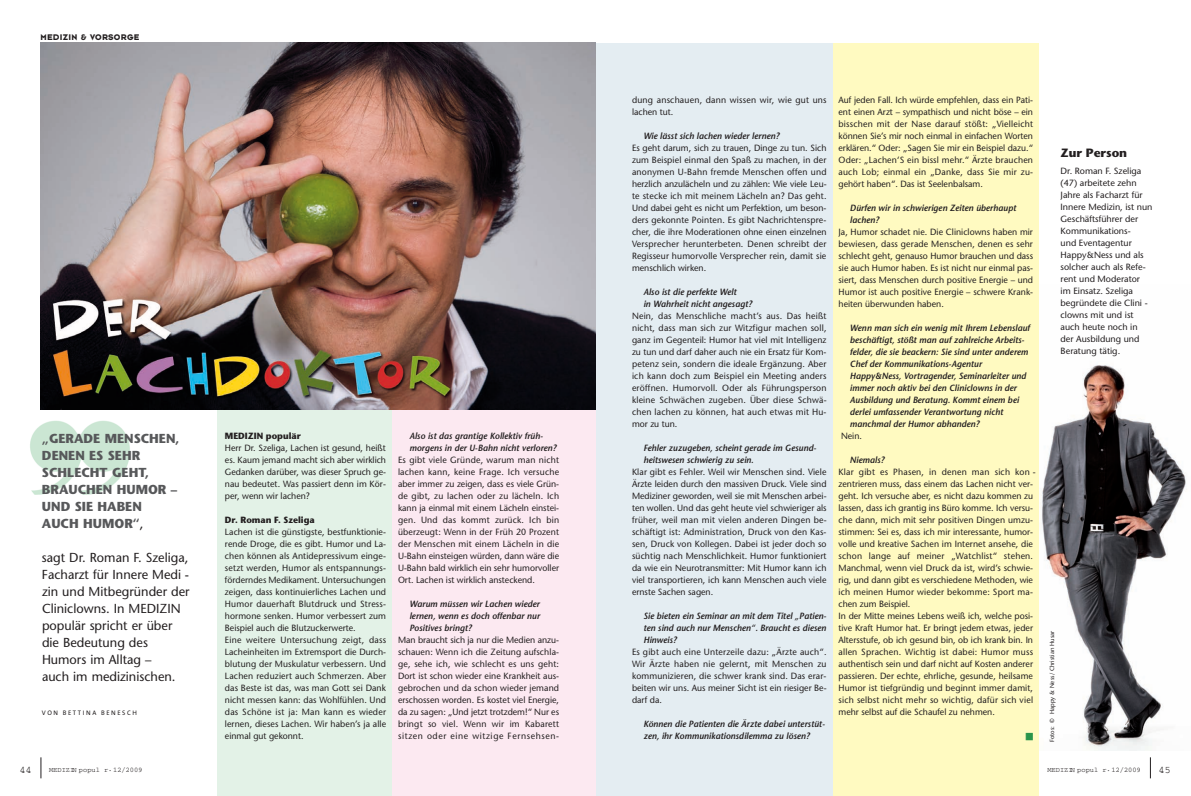
<style>
.page{position:relative;width:1191px;height:796px;background:#fff}
.page>*{position:absolute;margin:0;border:0;box-sizing:border-box;transform-origin:0 0}
.t1{font:13px/17px "Stone Sans";color:#231f20}
.t2{font:700 13px/17px "Stone Sans";color:#57585a}
.t3{font:700 12px "Stone Sans";color:#231f20}
.t4{font:10px "Courier";color:#231f20}
.t5{font:10px "Zapf Dingbats";color:#2a944b}
.t6{font:9px/12px "Stone Sans";letter-spacing:.005em;color:#231f20;text-align:justify}
.t7{font:italic 600 9px/12px "Stone Sans";color:#231f20}
.t8{font:9px/12px "Stone Sans";letter-spacing:.025em;color:#231f20}
.t9{font:700 9px "Stone Sans";color:#231f20}
.t10{font:700 9px "Bonn";letter-spacing:.05em;color:#231f20}
.t11{font:7px "Courier";color:#231f20}
.t12{font:6.6px "The Sans";letter-spacing:.245em;color:#231f20}
.t13{font:6px "Stone Sans";color:#231f20}
.s1{font-weight:400;color:#231f20}
</style>
<div class="page">
<img style="left:30px;top:420px;width:100px;height:75px">
<img style="left:1038px;top:284px;width:149px;height:466px">
<div style="left:595px;top:43px;width:237px;height:752px;background:#e4edf2"></div>
<div style="left:832px;top:43px;width:206px;height:752px;background:#fffac1"></div>
<div style="left:392px;top:43px;width:203px;height:752px;background:#fce9f1"></div>
<div style="left:217px;top:43px;width:175px;height:752px;background:#e3f2e7"></div>
<img style="left:41px;top:43px;width:554px;height:366px">
<svg style="left:1149px;top:757px;width:1px;height:21px"></svg>
<svg style="left:41px;top:757px;width:1px;height:21px"></svg>
<p class="t10" style="left:40px;top:31px;width:100px">MEDIZIN &amp; VORSORGE</p>
<h1 class="t2" style="left:42px;top:431px;width:139px">„GERADE MENSCHEN,<br>DENEN ES SEHR<br>SCHLECHT GEHT,<br>BRAUCHEN HUMOR –<br>UND SIE HABEN<br>AUCH HUMOR“<span class="s1">,</span></h1>
<h1 class="t1" style="left:42px;top:550px;width:149px">sagt Dr. Roman F. Szeliga,<br>Facharzt für Innere Medi - zin und Mit begrün der der<br>Clini clowns. In MEDIZIN populär spricht er über die Bedeu tung des<br>Humors im Alltag –<br>auch im medi zinischen.</h1>
<p class="t12" style="left:42px;top:710px;width:97px">VON BETTINA BENESCH</p>
<p class="t9" style="left:225px;top:432px;width:77px">MEDIZIN populär</p>
<p class="t6" style="left:225px;top:443px;width:162px">Herr Dr. Szeliga, Lachen ist gesund, heißt es. Kaum jemand macht sich aber wirklich Gedanken darüber, was dieser Spruch ge&shy;nau bedeutet. Was passiert denn im Kör&shy;per, wenn wir lachen?</p>
<p class="t9" style="left:225px;top:516px;width:91px">Dr. Roman F. Szeliga</p>
<p class="t6" style="left:225px;top:527px;width:163px;text-align:left">Lachen ist die günstigste, bestfunktionie&shy;rende Droge, die es gibt. Humor und La&shy;chen können als Antidepressivum einge&shy;setzt werden, Humor als entspannungs&shy;förderndes Medikament. Untersuchungen zeigen, dass kontinuierliches Lachen und Humor dauerhaft Blutdruck und Stress - hormone senken. Humor verbessert zum Beispiel auch die Blutzuckerwerte.<br>Eine weitere Untersuchung zeigt, dass Lach einheiten im Extremsport die Durch&shy;blutung der Muskulatur verbessern. Und Lachen reduziert auch Schmerzen. Aber das Beste ist das, was man Gott sei Dank nicht messen kann: das Wohlfühlen. Und das Schöne ist ja: Man kann es wieder lernen, dieses Lachen. Wir haben’s ja alle einmal gut gekonnt.</p>
<p class="t7" style="left:409px;top:430px;width:149px">Also ist das grantige Kollektiv früh - morgens in der U-Bahn nicht verloren?</p>
<p class="t6" style="left:398px;top:454px;width:163px">Es gibt viele Gründe, warum man nicht lachen kann, keine Frage. Ich versuche aber immer zu zeigen, dass es viele Grün&shy;de gibt, zu lachen oder zu lächeln. Ich kann ja einmal mit einem Lächeln einstei&shy;gen. Und das kommt zurück. Ich bin überzeugt: Wenn in der Früh 20 Prozent der Menschen mit einem Lächeln in die U-Bahn einsteigen würden, dann wäre die U-Bahn bald wirklich ein sehr humorvoller Ort. Lachen ist wirklich ansteckend.</p>
<p class="t7" style="left:409px;top:598px;width:132px;text-align:justify">Warum müssen wir Lachen wieder lernen, wenn es doch offenbar nur Positives bringt?</p>
<p class="t6" style="left:398px;top:634px;width:163px">Man braucht sich ja nur die Medien anzu&shy;schauen: Wenn ich die Zeitung aufschla&shy;ge, sehe ich, wie schlecht es uns geht:<br>Dort ist schon wieder eine Krankheit aus&shy;gebrochen und da schon wieder jemand erschossen worden. Es kostet viel Energie, da zu sagen: „Und jetzt trotzdem!“ Nur es bringt so viel. Wenn wir im Kabarett sitzen oder eine witzige Fernsehsen -</p>
<p class="t8" style="left:632px;top:94px;width:196px">dung anschauen, dann wissen wir, wie gut uns lachen tut.</p>
<p class="t7" style="left:643px;top:130px;width:138px">Wie lässt sich lachen wieder lernen?</p>
<p class="t6" style="left:632px;top:142px;width:196px">Es geht darum, sich zu trauen, Dinge zu tun. Sich zum Beispiel einmal den Spaß zu machen, in der anonymen U-Bahn fremde Menschen offen und herzlich anzulächeln und zu zählen: Wie viele Leu&shy;te stecke ich mit meinem Lächeln an? Das geht.<br>Und dabei geht es nicht um Perfektion, um beson&shy;ders gekonnte Pointen. Es gibt Nachrichtenspre&shy;cher, die ihre Moderationen ohne einen einzelnen Versprecher herunterbeten. Denen schreibt der Regisseur humorvolle Versprecher rein, damit sie menschlich wirken.</p>
<p class="t7" style="left:643px;top:286px;width:110px">Also ist die perfekte Welt<br>in Wahrheit nicht angesagt?</p>
<p class="t6" style="left:632px;top:310px;width:196px">Nein, das Menschliche macht’s aus. Das heißt nicht, dass man sich zur Witzfigur machen soll, ganz im Gegenteil: Humor hat viel mit Intelligenz zu tun und darf daher auch nie ein Ersatz für Kom&shy;petenz sein, sondern die ideale Ergänzung. Aber ich kann doch zum Beispiel ein Meeting anders eröffnen. Humorvoll. Oder als Füh rungsperson kleine Schwächen zugeben. Über diese Schwä - chen lachen zu können, hat auch etwas mit Hu&shy;mor zu tun.</p>
<p class="t7" style="left:643px;top:442px;width:174px">Fehler zuzugeben, scheint gerade im Gesund&shy;heitswesen schwierig zu sein.</p>
<p class="t6" style="left:632px;top:466px;width:196px">Klar gibt es Fehler. Weil wir Menschen sind. Viele Ärzte leiden durch den massiven Druck. Viele sind Mediziner geworden, weil sie mit Menschen arbei&shy;ten wollen. Und das geht heute viel schwieriger als früher, weil man mit vielen anderen Dingen be&shy;schäftigt ist: Administration, Druck von den Kas&shy;sen, Druck von Kollegen. Dabei ist jeder doch so süchtig nach Menschlichkeit. Humor funktioniert da wie ein Neurotransmitter: Mit Humor kann ich viel transportieren, ich kann Menschen auch viele ernste Sachen sagen.</p>
<p class="t7" style="left:643px;top:610px;width:184px;text-align:justify">Sie bieten ein Seminar an mit dem Titel „Patien&shy;ten sind auch nur Menschen“. Braucht es diesen Hinweis?</p>
<p class="t6" style="left:632px;top:646px;width:196px">Es gibt auch eine Unterzeile dazu: „Ärzte auch“.<br>Wir Ärzte haben nie gelernt, mit Menschen zu kommunizieren, die schwer krank sind. Das erar&shy;beiten wir uns. Aus meiner Sicht ist ein riesiger Be&shy;darf da.</p>
<p class="t7" style="left:643px;top:718px;width:183px">Können die Patienten die Ärzte dabei unterstüt&shy;zen, ihr Kommunikationsdilemma zu lösen?</p>
<p class="t6" style="left:838px;top:94px;width:196px">Auf jeden Fall. Ich würde empfehlen, dass ein Pati&shy;ent einen Arzt – sympathisch und nicht böse – ein bisschen mit der Nase darauf stößt: „Vielleicht können Sie’s mir noch einmal in einfachen Worten erklären.“ Oder: „Sagen Sie mir ein Beispiel dazu.“ Oder: „Lachen‘S ein bissl mehr.“ Ärzte brauchen auch Lob; einmal ein „Danke, dass Sie mir zu&shy;gehört haben“. Das ist Seelenbalsam.</p>
<p class="t7" style="left:849px;top:202px;width:168px">Dürfen wir in schwierigen Zeiten überhaupt lachen?</p>
<p class="t6" style="left:838px;top:226px;width:196px">Ja, Humor schadet nie. Die Cliniclowns haben mir bewiesen, dass gerade Menschen, denen es sehr schlecht geht, genauso Humor brauchen und dass sie auch Humor haben. Es ist nicht nur einmal pas&shy;siert, dass Menschen durch positive Energie – und Humor ist auch positive Energie – schwere Krank&shy;heiten überwunden haben.</p>
<p class="t7" style="left:849px;top:322px;width:181px">Wenn man sich ein wenig mit Ihrem Lebenslauf beschäftigt, stößt man auf zahlreiche Arbeits&shy;felder, die sie beackern: Sie sind unter anderem Chef der Kommunikations-Agentur Happy&amp;Ness, Vortragender, Seminarleiter und immer noch aktiv bei den Cliniclowns in der Ausbildung und Beratung. Kommt einem bei derlei umfassender Verantwortung nicht manchmal der Humor abhanden?</p>
<p class="t6" style="left:840px;top:430px;width:22px">Nein.</p>
<p class="t7" style="left:849px;top:454px;width:36px">Niemals?</p>
<p class="t6" style="left:838px;top:466px;width:198px;text-align:left">Klar gibt es Phasen, in denen man sich kon - zentrieren muss, dass einem das Lachen nicht ver&shy;geht. Ich versuche aber, es nicht dazu kommen zu lassen, dass ich grantig ins Büro komme. Ich versu&shy;che dann, mich mit sehr positiven Dingen umzu&shy;stimmen: Sei es, dass ich mir interessante, humor&shy;volle und kreative Sachen im Internet ansehe, die schon lange auf meiner „Watchlist“ stehen.<br>Manchmal, wenn viel Druck da ist, wird’s schwie&shy;rig, und dann gibt es verschiedene Methoden, wie ich meinen Humor wieder bekomme: Sport ma&shy;chen zum Beispiel.<br>In der Mitte meines Lebens weiß ich, welche posi&shy;tive Kraft Humor hat. Er bringt jedem etwas, jeder Altersstufe, ob ich gesund bin, ob ich krank bin. In allen Sprachen. Wichtig ist dabei: Humor muss authentisch sein und darf nicht auf Kosten anderer passieren. Der echte, ehrliche, gesunde, heilsame Humor ist tiefgründig und beginnt immer damit, sich selbst nicht mehr so wichtig, dafür sich viel mehr selbst auf die Schaufel zu nehmen.</p>
<p class="t5" style="left:1025px;top:731px;width:9px">■</p>
<h2 class="t3" style="left:1060px;top:148px;width:68px">Zur Person</h2>
<p class="t6" style="left:1060px;top:165px;width:93px;text-align:left">Dr. Roman F. Szeliga (47) arbeitete zehn<br>Jahre als Facharzt für<br>Innere Medizin, ist nun<br>Geschäftsführer der<br>Kommunikations-<br>und Eventagentur<br>Happy&amp;Ness und als solcher auch als Refe&shy;rent und Moderator im Einsatz. Szeliga begründete die Clini - clowns mit und ist auch heute noch in der Ausbildung und<br>Beratung tätig.</p>
<p class="t13" style="left:1049px;top:742px;width:113px;rotate:-90deg">Fotos: © Happy &amp; Ness / Christian Husar</p>
<p class="t4" style="left:20px;top:766px;width:13px">44</p>
<p class="t11" style="left:49px;top:767px;width:95px">MEDIZIN popul r.12/2009</p>
<p class="t11" style="left:1047px;top:767px;width:95px">MEDIZIN popul r.12/2009</p>
<p class="t4" style="left:1158px;top:766px;width:13px">45</p>
</div>
